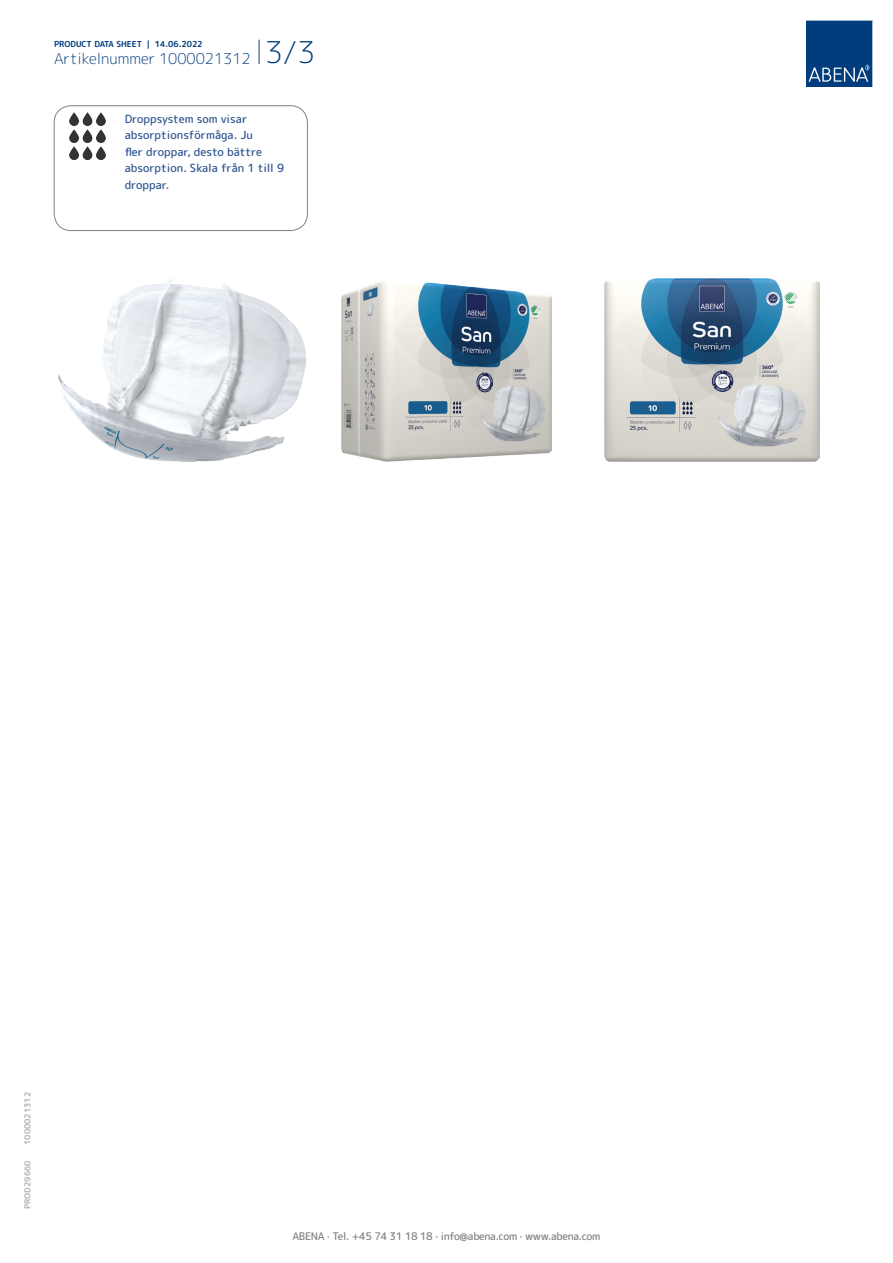
<style>
.page{position:relative;width:893px;height:1263px;background:#fff}
.page>*{position:absolute;margin:0;border:0;box-sizing:border-box;transform-origin:0 0}
.t1{font:300 15px "Rounded Mplus 1 c";color:#013d7d}
.t2{font:500 11.25px/16.5px "Rounded Mplus 1 c";color:#305691}
.t3{font:500 10.5px "Rounded Mplus 1 c";letter-spacing:-.03em;color:#808285}
.t4{font:700 8.25px "Rounded Mplus 1 c";color:#013d7d}
.t5{font:700 8.25px "Rounded Mplus 1 c";color:#b2b3b7}
.s1{font-size:30px}
</style>
<div class="page">
<svg style="left:259px;top:40px;width:1px;height:24px"></svg>
<svg style="left:806px;top:20px;width:67px;height:67px;background:#144b86"></svg>
<img style="left:69px;top:112px;width:37px;height:47px">
<div style="left:54px;top:106px;width:254px;height:125px;border:1px solid #808285;border-radius:17px"></div>
<img style="left:58px;top:279px;width:247px;height:182px">
<img style="left:342px;top:281px;width:209px;height:180px">
<img style="left:605px;top:279px;width:215px;height:182px">
<p class="t4" style="left:54px;top:38px;width:150px">PRODUCT DATA SHEET | 14.06.2022</p>
<h1 class="t1" style="left:54px;top:48px;width:263px">Artikelnummer 1000021312 <span class="s1">3/3</span></h1>
<p class="t2" style="left:125px;top:110px;width:161px">Droppsystem som visar absorptionsförmåga. Ju<br>fler droppar, desto bättre absorption. Skala från 1 till 9 droppar.</p>
<p class="t5" style="left:22px;top:1145px;width:54px;rotate:-90deg">1000021312</p>
<p class="t5" style="left:22px;top:1209px;width:50px;rotate:-90deg">PROD29660</p>
<p class="t3" style="left:292px;top:1229px;width:309px">ABENA · Tel. +45 74 31 18 18 · info@abena.com · www.abena.com</p>
</div>
